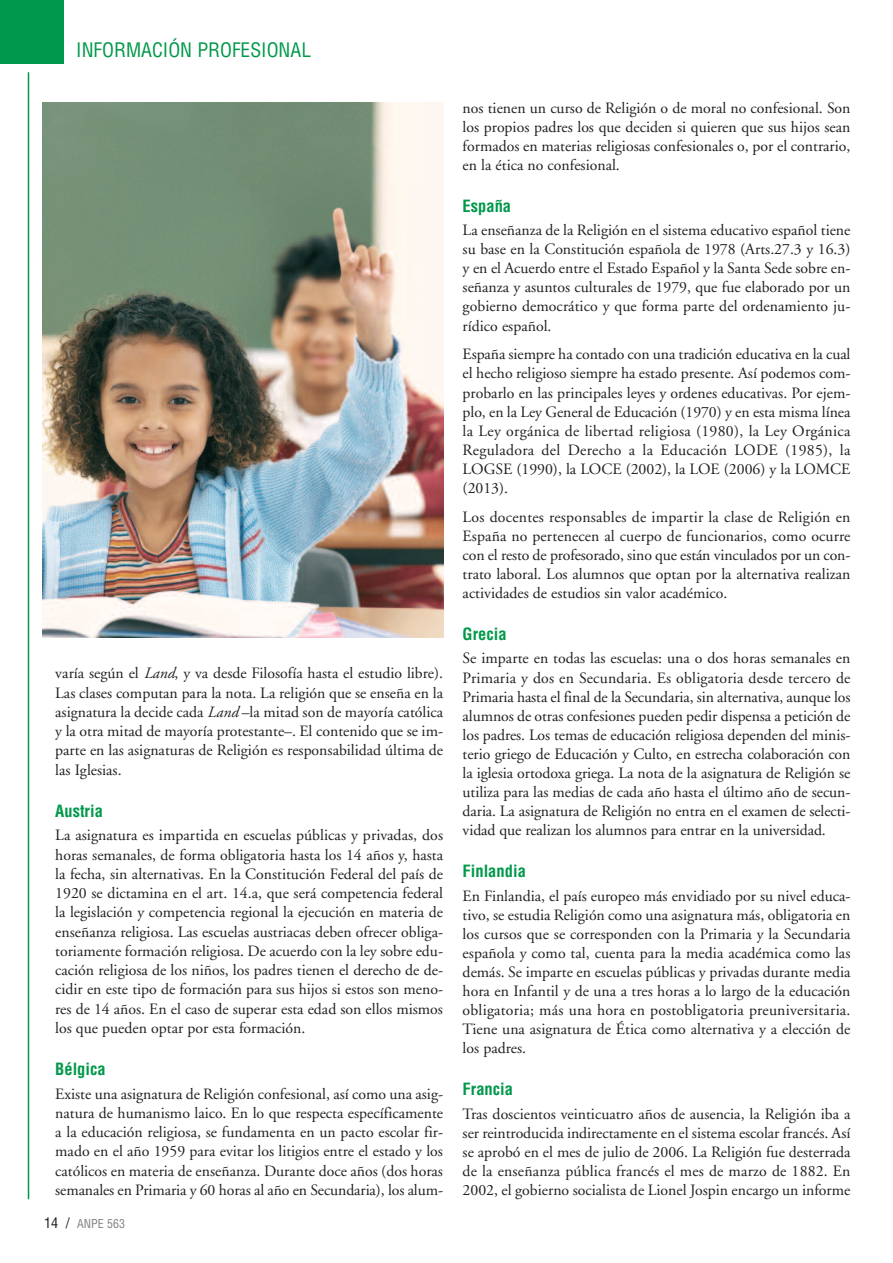
<style>
.page{position:relative;width:893px;height:1263px;background:#fff}
.page>*{position:absolute;margin:0;border:0;box-sizing:border-box;transform-origin:0 0}
.t1{font:condensed 19.5px "Helvetica";color:#00984a}
.t2{font:700 condensed 16.5px "Helvetica";color:#00984a}
.t3{font:15.75px/19px "Adobe Garamond";color:#231f20;text-align:justify}
.t4{font:condensed 12px "Helvetica";color:#808285}
.s1{font-style:italic}
.s2{font-size:14.25px;color:#231f20}
</style>
<div class="page">
<div style="left:0;top:0;width:64px;height:64px;background:#00984a"></div>
<hr style="left:28px;top:72px;width:1px;height:1127px;background:#00984a">
<img style="left:43px;top:102px;width:400px;height:536px">
<p class="t1" style="left:76px;top:39px;width:236px">INFORMACIÓN PROFESIONAL</p>
<p class="t3" style="left:55px;top:665px;width:389px">varía según el <span class="s1">Land</span>, y va desde Filosofía hasta el estudio libre).<br>Las clases computan para la nota. La religión que se enseña en la asignatura la decide cada <span class="s1">Land</span> –la mitad son de mayoría católica y la otra mitad de mayoría protestante–. El contenido que se im&shy;parte en las asignaturas de Religión es responsabilidad última de las Iglesias.</p>
<p class="t2" style="left:55px;top:802px;width:49px">Austria</p>
<p class="t3" style="left:55px;top:827px;width:389px">La asignatura es impartida en escuelas públicas y privadas, dos horas semanales, de forma obligatoria hasta los 14 años y, hasta la fecha, sin alternativas. En la Constitución Federal del país de 1920 se dictamina en el art. 14.a, que será competencia federal la legislación y competencia regional la ejecución en materia de enseñanza religiosa. Las escuelas austriacas deben ofrecer obliga&shy;toriamente formación religiosa. De acuerdo con la ley sobre edu&shy;cación religiosa de los niños, los padres tienen el derecho de de&shy;cidir en este tipo de formación para sus hijos si estos son meno&shy;res de 14 años. En el caso de superar esta edad son ellos mismos los que pueden optar por esta formación.</p>
<p class="t2" style="left:55px;top:1060px;width:52px">Bélgica</p>
<p class="t3" style="left:55px;top:1085px;width:389px">Existe una asignatura de Religión confesional, así como una asig&shy;natura de humanismo laico. En lo que respecta específicamente a la educación religiosa, se fundamenta en un pacto escolar fir&shy;mado en el año 1959 para evitar los litigios entre el estado y los católicos en materia de enseñanza. Durante doce años (dos horas semanales en Primaria y 60 horas al año en Secundaria), los alum-</p>
<p class="t4" style="left:44px;top:1217px;width:82px"><span class="s2">14 /</span> ANPE 563</p>
<p class="t3" style="left:463px;top:99px;width:389px">nos tienen un curso de Religión o de moral no confesional. Son los propios padres los que deciden si quieren que sus hijos sean formados en materias religiosas confesionales o, por el contrario, en la ética no confesional.</p>
<p class="t2" style="left:463px;top:197px;width:50px">España</p>
<p class="t3" style="left:463px;top:222px;width:389px">La enseñanza de la Religión en el sistema educativo español tiene su base en la Constitución española de 1978 (Arts.27.3 y 16.3) y en el Acuerdo entre el Estado Español y la Santa Sede sobre en&shy;señanza y asuntos culturales de 1979, que fue elaborado por un gobierno democrático y que forma parte del ordenamiento ju&shy;rídico español.</p>
<p class="t3" style="left:463px;top:346px;width:389px">España siempre ha contado con una tradición educativa en la cual el hecho religioso siempre ha estado presente. Así podemos com&shy;probarlo en las principales leyes y ordenes educativas. Por ejem&shy;plo, en la Ley General de Educación (1970) y en esta misma línea la Ley orgánica de libertad religiosa (1980), la Ley Orgánica Reguladora del Derecho a la Educación LODE (1985), la LOGSE (1990), la LOCE (2002), la LOE (2006) y la LOMCE (2013).</p>
<p class="t3" style="left:463px;top:509px;width:389px">Los docentes responsables de impartir la clase de Religión en España no pertenecen al cuerpo de funcionarios, como ocurre con el resto de profesorado, sino que están vinculados por un con&shy;trato laboral. Los alumnos que optan por la alternativa realizan actividades de estudios sin valor académico.</p>
<p class="t2" style="left:463px;top:625px;width:45px">Grecia</p>
<p class="t3" style="left:463px;top:650px;width:389px">Se imparte en todas las escuelas: una o dos horas semanales en Primaria y dos en Secundaria. Es obligatoria desde tercero de Primaria hasta el final de la Secundaria, sin alternativa, aunque los alumnos de otras confesiones pueden pedir dispensa a petición de los padres. Los temas de educación religiosa dependen del minis&shy;terio griego de Educación y Culto, en estrecha colaboración con la iglesia ortodoxa griega. La nota de la asignatura de Religión se utiliza para las medias de cada año hasta el último año de secun&shy;daria. La asignatura de Religión no entra en el examen de selecti&shy;vidad que realizan los alumnos para entrar en la universidad.</p>
<p class="t2" style="left:463px;top:862px;width:65px">Finlandia</p>
<p class="t3" style="left:463px;top:887px;width:389px">En Finlandia, el país europeo más envidiado por su nivel educa&shy;tivo, se estudia Religión como una asignatura más, obligatoria en los cursos que se corresponden con la Primaria y la Secundaria española y como tal, cuenta para la media académica como las demás. Se imparte en escuelas públicas y privadas durante media hora en Infantil y de una a tres horas a lo largo de la educación obligatoria; más una hora en postobligatoria preuniversitaria.<br>Tiene una asignatura de Ética como alternativa y a elección de los padres.</p>
<p class="t2" style="left:463px;top:1080px;width:52px">Francia</p>
<p class="t3" style="left:463px;top:1105px;width:389px">Tras doscientos veinticuatro años de ausencia, la Religión iba a ser reintroducida indirectamente en el sistema escolar francés. Así se aprobó en el mes de julio de 2006. La Religión fue desterrada de la enseñanza pública francés el mes de marzo de 1882. En 2002, el gobierno socialista de Lionel Jospin encargo un informe</p>
</div>
